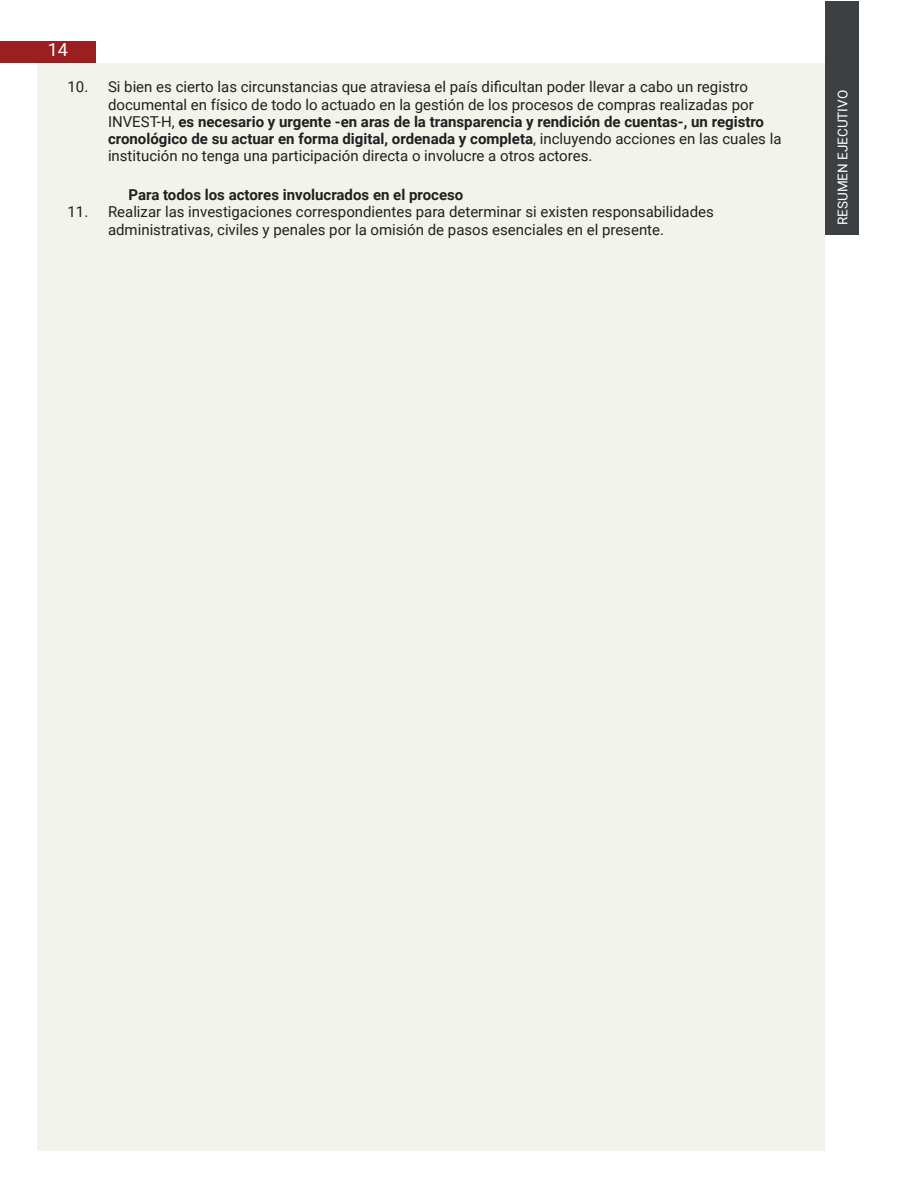
<style>
.page{position:relative;width:918px;height:1188px;background:#fff}
.page>*{position:absolute;margin:0;border:0;box-sizing:border-box;transform-origin:0 0}
.t1{font:18px "Roboto";color:#fff}
.t2{font:15px/17.2px "Roboto";color:#231f20}
.List_Paragraph{font:700 15px "Roboto";color:#231f20}
.t3{font:13.5px "Roboto";color:#fff}
.s1{font-weight:700}
</style>
<div class="page">
<div style="left:826px;top:1px;width:33px;height:234px;background:#3c4043"></div>
<div style="left:0;top:41px;width:96px;height:22px;background:#9b1e20"></div>
<div style="left:37px;top:63px;width:788px;height:1088px;background:#f2f3eb"></div>
<p class="t1" style="left:48px;top:37px;width:22px">14</p>
<p class="t2" style="left:108px;top:78px;width:675px;text-indent:-40px">10. Si bien es cierto las circunstancias que atraviesa el país dificultan poder llevar a cabo un registro documental en físico de todo lo actuado en la gestión de los procesos de compras realizadas por INVEST-H, <span class="s1">es necesario y urgente -en aras de la transparencia y rendición de cuentas-, un registro cronológico de su actuar en forma digital, ordenada y completa</span>, incluyendo acciones en las cuales la institución no tenga una participación directa o involucre a otros actores.</p>
<p class="List_Paragraph" style="left:128px;top:184px;width:336px">Para todos los actores involucrados en el proceso</p>
<p class="t2" style="left:108px;top:203px;width:607px;text-indent:-40px">11. Realizar las investigaciones correspondientes para determinar si existen responsabilidades administrativas, civiles y penales por la omisión de pasos esenciales en el presente.</p>
<p class="t3" style="left:833px;top:225px;width:137px;rotate:-90deg">RESUMEN EJECUTIVO</p>
</div>
